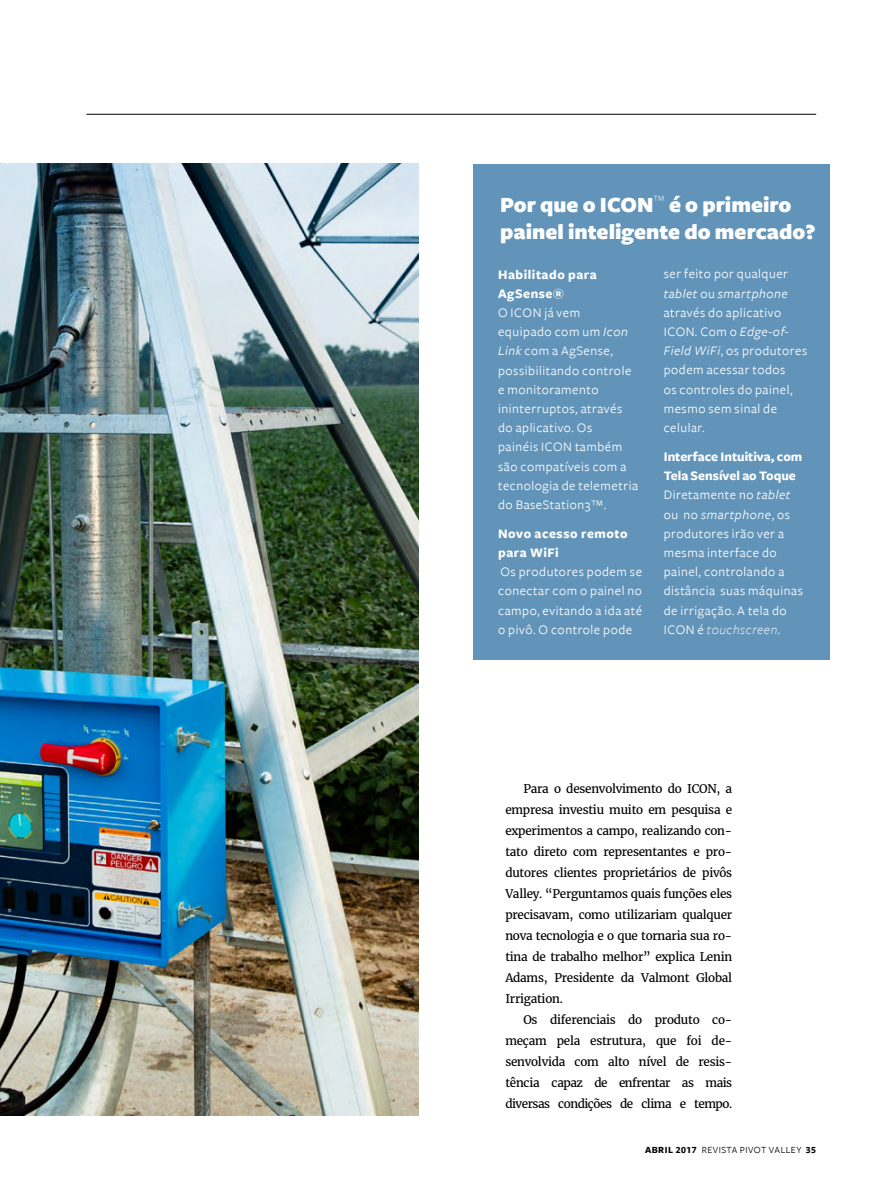
<style>
.page{position:relative;width:893px;height:1191px;background:#fff}
.page>*{position:absolute;margin:0;border:0;box-sizing:border-box;transform-origin:0 0}
.t1{font:900 22.5px/27px "Freight Sans";color:#fff}
.t2{font:13.5px/19.2px "Freight Sans";letter-spacing:.04em;color:#fff}
.t3{font:700 13.5px/19.2px "Freight Sans";letter-spacing:.04em;color:#fff}
.t4{font:11.7px/21px "Merriweather";letter-spacing:-.03em;color:#000001;text-align:justify}
.t5{font:9.75px "Freight Sans";letter-spacing:.05em;color:#000}
.s1{font-style:italic}
.s2{font-weight:700}
.s3{font-weight:300;font-style:italic}
.s4{font-family:"Freight Sans Bold SC"}
</style>
<div class="page">
<div style="left:473px;top:164px;width:356px;height:496px;background:#6294ba"></div>
<img style="left:0;top:164px;width:419px;height:951px">
<hr style="left:86px;top:114px;width:730px;height:1px;background:#000">
<h1 class="t1" style="left:500px;top:192px;width:317px">Por que o ICON<sup>™</sup> é o primeiro painel inteligente do mercado?</h1>
<p class="t3" style="left:498px;top:265px;width:100px">Habilitado para<br>AgSense®</p>
<p class="t2" style="left:498px;top:303px;width:141px">O ICON já vem<br>equipado com um <span class="s1">Icon<br>Link</span> com a AgSense, possibilitando controle e monitoramento ininterruptos, através do aplicativo. Os<br>painéis I CON também são compatíveis com a tecnologia de telemetria do BaseStation3™.</p>
<p class="t3" style="left:498px;top:524px;width:131px">Novo acesso remoto para WiFi</p>
<p class="t2" style="left:498px;top:562px;width:145px;text-align:justify">Os produtores podem se conectar com o painel no campo, evitando a ida até o pivô. O controle pode</p>
<p class="t2" style="left:664px;top:265px;width:145px">ser feito por qualquer <span class="s1">tablet</span> ou <span class="s1">smartphone </span>através do aplicativo<br>I CON . Com o <span class="s1">Edge-of-<br>Field WiFi</span>, os produtores podem acessar todos<br>os controles do painel, mesmo sem sinal de celular.</p>
<p class="t2" style="left:664px;top:447px;width:141px"><span class="s2">Interface Intuitiva, com<br>Tela Sensível ao Toque<br></span>Diretamente no <span class="s1">tablet </span>ou no <span class="s1">smartphone</span>, os produtores irão ver a mesma interface do painel, controlando a distância suas máquinas de irrigação. A tela do<br>ICON é <span class="s3">touchscreen</span>.</p>
<p class="t4" style="left:505px;top:777px;width:228px;text-indent:18px">Para o desenvolvimento do ICON, a empresa investiu muito em pesquisa e experimentos a campo, realizando con&shy;tato direto com representantes e pro&shy;dutores clientes proprietários de pivôs Valley. “Perguntamos quais funções eles precisavam, como utilizariam qualquer nova tecnologia e o que tornaria sua ro&shy;tina de trabalho melhor” explica Lenin Adams, Presidente da Valmont Global Irrigation.</p>
<p class="t4" style="left:505px;top:1008px;width:228px;text-indent:18px">Os diferenciais do produto co&shy;meçam pela estrutura, que foi de&shy;senvolvida com alto nível de resis&shy;tência capaz de enfrentar as mais diversas condições de clima e tempo.</p>
<p class="t5" style="left:645px;top:1144px;width:172px"><span class="s4">ABRIL 2017</span> Revista Pivot Valley <span class="s4">35</span></p>
</div>
